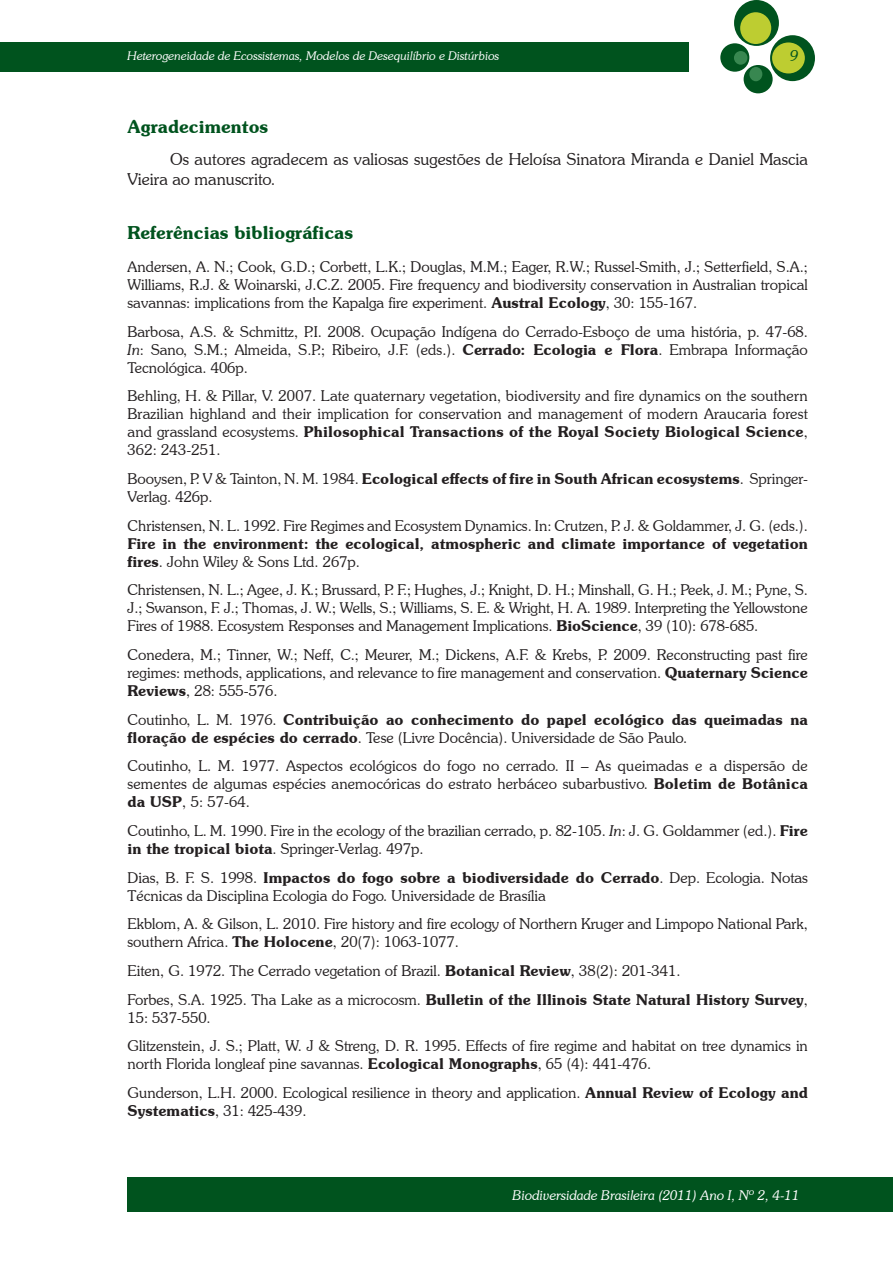
<style>
.page{position:relative;width:893px;height:1263px;background:#fff}
.page>*{position:absolute;margin:0;border:0;box-sizing:border-box;transform-origin:0 0}
.t1{font:600 18px "Souvenir IT Cby BT";color:#00531e}
.t2{font:300 16.5px/19.8px "Souvenir IT Cby BT";color:#231f20}
.t3{font:300 15px/18px "Souvenir IT Cby BT";color:#231f20}
.t4{font:600 15px/18px "Souvenir IT Cby BT";color:#231f20}
.t5{font:italic 300 15px "Souvenir IT Cby BT";color:#00531e}
.t6{font:italic 300 13.5px "Souvenir IT Cby BT";color:#fff}
.t7{font:italic 300 12px "Souvenir IT Cby BT";color:#fff}
.s1{font-weight:600}
.s2{font-style:italic}
.s3{font-weight:300}
</style>
<div class="page">
<div style="left:0;top:43px;width:689px;height:29px;background:#00531e"></div>
<div style="left:734px;top:0;width:45px;height:46px;background:#00531e;border-radius:50%"></div>
<div style="left:770px;top:35px;width:45px;height:46px;background:#00531e;border-radius:50%"></div>
<div style="left:720px;top:43px;width:29px;height:29px;background:#00531e;border-radius:50%"></div>
<div style="left:744px;top:65px;width:29px;height:28px;background:#00531e;border-radius:50%"></div>
<div style="left:740px;top:12px;width:31px;height:32px;background:#bdcd31;border-radius:50%"></div>
<div style="left:772px;top:42px;width:33px;height:31px;background:#bdcd31;border-radius:50%"></div>
<div style="left:734px;top:51px;width:13px;height:14px;background:#388750;border-radius:50%"></div>
<div style="left:749px;top:67px;width:13px;height:14px;background:#388750;border-radius:50%"></div>
<div style="left:128px;top:1178px;width:765px;height:34px;background:#00531e"></div>
<p class="t7" style="left:128px;top:49px;width:373px">Heterogeneidade de Ecossistemas, Modelos de Desequilíbrio e Distúrbios</p>
<p class="t5" style="left:790px;top:46px;width:10px">9</p>
<p class="t1" style="left:128px;top:115px;width:142px">Agradecimentos</p>
<p class="t2" style="left:128px;top:149px;width:682px;text-indent:43px">Os autores agradecem as valiosas sugestões de Heloísa Sinatora Miranda e Daniel Mascia<br>Vieira ao manuscrito.</p>
<p class="t1" style="left:128px;top:222px;width:227px">Referências bibliográficas</p>
<p class="t3" style="left:128px;top:258px;width:682px;text-align:justify">Andersen, A. N.; Cook, G.D.; Corbett, L.K.; Douglas, M.M.; Eager, R.W.; Russel-Smith, J.; Setterfield, S.A.; Williams, R.J. &amp; Woinarski, J.C.Z. 2005. Fire frequency and biodiversity conservation in Australian tropical savannas: implications from the Kapalga fire experiment. <span class="s1">Austral Ecology</span>, 30: 155-167.</p>
<p class="t3" style="left:128px;top:322px;width:682px;text-align:justify">Barbosa, A.S. &amp; Schmittz, P.I. 2008. Ocupação Indígena do Cerrado-Esboço de uma história, p. 47-68.<br><span class="s2">In</span>: Sano, S.M.; Almeida, S.P.; Ribeiro, J.F. (eds.). <span class="s1">Cerrado: Ecologia e Flora</span>. Embrapa Informação Tecnológica. 406p.</p>
<p class="t3" style="left:128px;top:387px;width:682px;text-align:justify">Behling, H. &amp; Pillar, V. 2007. Late quaternary vegetation, biodiversity and fire dynamics on the southern Brazilian highland and their implication for conservation and management of modern Araucaria forest and grassland ecosystems. <span class="s1">Philosophical Transactions of the Royal Society Biological Science</span>, 362: 243-251.</p>
<p class="t3" style="left:128px;top:470px;width:682px">Booysen, P. V &amp; Tainton, N. M. 1984. <span class="s1">Ecological effects of fire in South African ecosystems</span>. Springer-<br>Verlag. 426p.</p>
<p class="t3" style="left:128px;top:516px;width:682px">Christensen, N. L. 1992. Fire Regimes and Ecosystem Dynamics. In: Crutzen, P. J. &amp; Goldammer, J. G. (eds.).</p>
<p class="t4" style="left:128px;top:534px;width:682px">Fire in the environment: the ecological, atmospheric and climate importance of vegetation fires<span class="s3">. John Wiley &amp; Sons Ltd. 267p.</span></p>
<p class="t3" style="left:128px;top:581px;width:682px;text-align:justify">Christensen, N. L.; Agee, J. K.; Brussard, P. F.; Hughes, J.; Knight, D. H.; Minshall, G. H.; Peek, J. M.; Pyne, S.<br>J.; Swanson, F. J.; Thomas, J. W.; Wells, S.; Williams, S. E. &amp; Wright, H. A. 1989. Interpreting the Yellowstone Fires of 1988. Ecosystem Responses and Management Implications. <span class="s1">BioScience</span>, 39 (10): 678-685.</p>
<p class="t3" style="left:128px;top:645px;width:682px;text-align:justify">Conedera, M.; Tinner, W.; Neff, C.; Meurer, M.; Dickens, A.F. &amp; Krebs, P. 2009. Reconstructing past fire regimes: methods, applications, and relevance to fire management and conservation. <span class="s1">Quaternary Science Reviews</span>, 28: 555-576.</p>
<p class="t4" style="left:128px;top:710px;width:682px"><span class="s3">Coutinho, L. M. 1976.</span> Contribuição ao conhecimento do papel ecológico das queimadas na floração de espécies do cerrado<span class="s3">. Tese (Livre Docência). Universidade de São Paulo.</span></p>
<p class="t3" style="left:128px;top:757px;width:682px;text-align:justify">Coutinho, L. M. 1977. Aspectos ecológicos do fogo no cerrado. II – As queimadas e a dispersão de sementes de algumas espécies anemocóricas do estrato herbáceo subarbustivo. <span class="s1">Boletim de Botânica da USP</span>, 5: 57-64.</p>
<p class="t3" style="left:128px;top:821px;width:682px">Coutinho, L. M. 1990. Fire in the ecology of the brazilian cerrado, p. 82-105. <span class="s2">In</span>: J. G. Goldammer (ed.). <span class="s1">Fire in the tropical biota</span>. Springer-Verlag. 497p.</p>
<p class="t3" style="left:128px;top:868px;width:682px">Dias, B. F. S. 1998. <span class="s1">Impactos do fogo sobre a biodiversidade do Cerrado</span>. Dep. Ecologia. Notas<br>Técnicas da Disciplina Ecologia do Fogo. Universidade de Brasília</p>
<p class="t3" style="left:128px;top:915px;width:682px">Ekblom, A. &amp; Gilson, L. 2010. Fire history and fire ecology of Northern Kruger and Limpopo National Park, southern Africa. <span class="s1">The Holocene</span>, 20(7): 1063-1077.</p>
<p class="t3" style="left:128px;top:956px;width:682px;line-height:28.7px">Eiten, G. 1972. The Cerrado vegetation of Brazil. <span class="s1">Botanical Review</span>, 38(2): 201-341.<br>Forbes, S.A. 1925. Tha Lake as a microcosm. <span class="s1">Bulletin of the Illinois State Natural History Survey</span>,</p>
<p class="t3" style="left:128px;top:1003px;width:682px;line-height:28.7px">15: 537-550.<br>Glitzenstein, J. S.; Platt, W. J &amp; Streng, D. R. 1995. Effects of fire regime and habitat on tree dynamics in</p>
<p class="t3" style="left:128px;top:1049px;width:682px;line-height:28.7px">north Florida longleaf pine savannas. <span class="s1">Ecological Monographs</span>, 65 (4): 441-476.<br>Gunderson, L.H. 2000. Ecological resilience in theory and application. <span class="s1">Annual Review of Ecology and</span></p>
<p class="t3" style="left:128px;top:1101px;width:180px"><span class="s1">Systematics</span>, 31: 425-439.</p>
<p class="t6" style="left:513px;top:1187px;width:288px">Biodiversidade Brasileira (2011) Ano I, Nº 2, 4-11</p>
</div>
